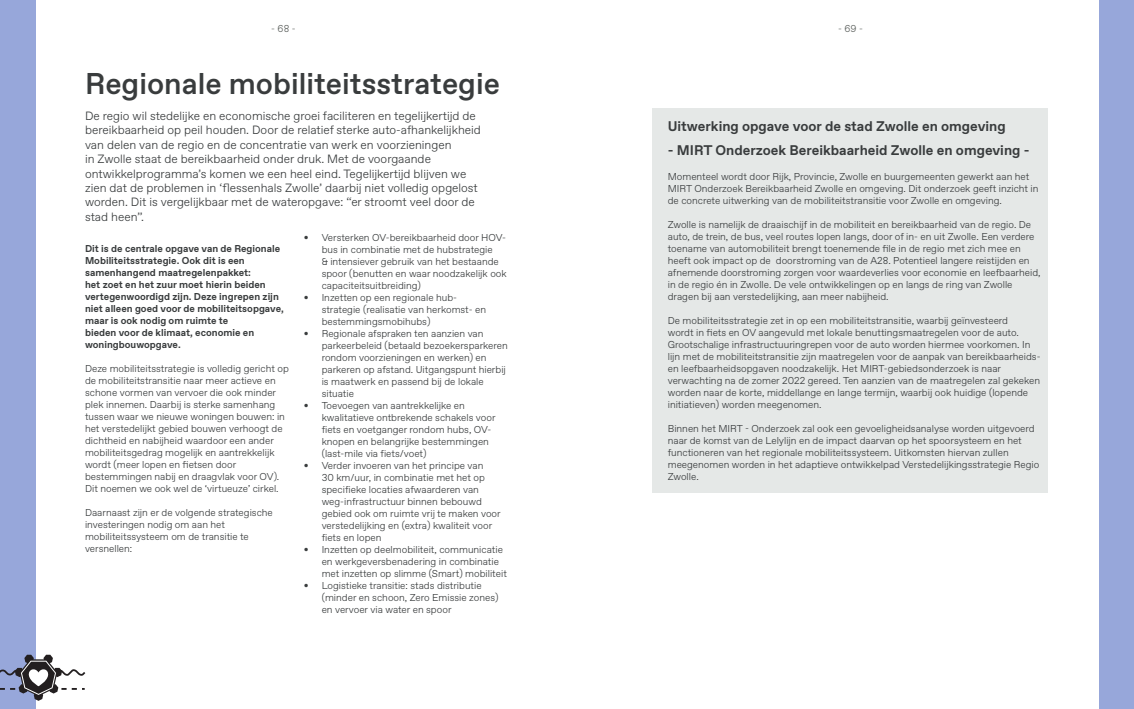
<style>
.page{position:relative;width:1134px;height:709px;background:#fff}
.page>*{position:absolute;margin:0;border:0;box-sizing:border-box;transform-origin:0 0}
.Hoofdstuktitel_30pt{font:500 30px "Favorit Std";color:#393c3d}
.BROOD_zonder_baselin{font:700 14px "Favorit Std";color:#393c3d}
.startalinea{font:300 12px/14.4px "Favorit Std";color:#393c3d}
.BROOD{font:300 10px/12px "Favorit Std";color:#393c3d}
.BROOD-2{font:700 10px/12px "Favorit Std";color:#393c3d}
.t1{font:300 10px "Favorit Std";color:#5b5f5c}
</style>
<div class="page">
<div style="left:0;top:0;width:35px;height:709px;background:#97a7da"></div>
<div style="left:1100px;top:0;width:34px;height:709px;background:#97a7da"></div>
<div style="left:652px;top:108px;width:396px;height:384px;background:#e5e8e7"></div>
<svg style="left:0;top:654px;width:86px;height:47px"></svg>
<p class="t1" style="left:271px;top:22px;width:26px">- 68 -</p>
<p class="t1" style="left:838px;top:22px;width:26px">- 69 -</p>
<p class="Hoofdstuktitel_30pt" style="left:85px;top:64px;width:416px">Regionale mobiliteitsstrategie</p>
<p class="startalinea" style="left:85px;top:108px;width:397px">De regio wil stedelijke en economische groei faciliteren en tegelijkertijd de bereikbaarheid op peil houden. Door de relatief sterke auto-afhankelijkheid van delen van de regio en de concentratie van werk en voorzieningen<br>in Zwolle staat de bereikbaarheid onder druk. Met de voorgaande ontwikkelprogramma’s komen we een heel eind. Tegelijkertijd blijven we zien dat de problemen in ‘flessenhals Zwolle’ daarbij niet volledig opgelost worden. Dit is vergelijkbaar met de wateropgave: “er stroomt veel door de stad heen”.</p>
<p class="BROOD_zonder_baselin" style="left:668px;top:116px;width:339px">Uitwerking opgave voor de stad Zwolle en omgeving</p>
<p class="BROOD_zonder_baselin" style="left:668px;top:140px;width:363px">- MIRT Onderzoek Bereikbaarheid Zwolle en omgeving -</p>
<p class="BROOD" style="left:668px;top:170px;width:372px">Momenteel wordt door Rijk, Provincie, Zwolle en buurgemeenten gewerkt aan het<br>MIRT Onderzoek Bereikbaarheid Zwolle en omgeving. Dit onderzoek geeft inzicht in de concrete uitwerking van de mobiliteitstransitie voor Zwolle en omgeving.</p>
<p class="BROOD" style="left:668px;top:218px;width:374px">Zwolle is namelijk de draaischijf in de mobiliteit en bereikbaarheid van de regio. De auto, de trein, de bus, veel routes lopen langs, door of in- en uit Zwolle. Een verdere toename van automobiliteit brengt toenemende file in de regio met zich mee en heeft ook impact op de doorstroming van de A28. Potentieel langere reistijden en afnemende doorstroming zorgen voor waardeverlies voor economie en leefbaarheid, in de regio én in Zwolle. De vele ontwikkelingen op en langs de ring van Zwolle dragen bij aan verstedelijking, aan meer nabijheid.</p>
<p class="BROOD" style="left:668px;top:314px;width:374px">De mobiliteitsstrategie zet in op een mobiliteitstransitie, waarbij geïnvesteerd<br>wordt in fiets en OV aangevuld met lokale benuttingsmaatregelen voor de auto.<br>Grootschalige infrastructuuringrepen voor de auto worden hiermee voorkomen. In lijn met de mobiliteitstransitie zijn maatregelen voor de aanpak van bereikbaarheids&shy;en leefbaarheidsopgaven noodzakelijk. Het MIRT-gebiedsonderzoek is naar verwachting na de zomer 2022 gereed. Ten aanzien van de maatregelen zal gekeken worden naar de korte, middellange en lange termijn, waarbij ook huidige (lopende initiatieven) worden meegenomen.</p>
<p class="BROOD" style="left:668px;top:422px;width:373px">Binnen het MIRT - Onderzoek zal ook een gevoeligheidsanalyse worden uitgevoerd naar de komst van de Lelylijn en de impact daarvan op het spoorsysteem en het functioneren van het regionale mobiliteitssysteem. Uitkomsten hiervan zullen meegenomen worden in het adaptieve ontwikkelpad Verstedelijkingsstrategie Regio Zwolle.</p>
<p class="BROOD" style="left:322px;top:231px;width:187px;text-indent:-18px">• Versterken OV-bereikbaarheid door HOV&shy;bus in combinatie met de hubstrategie<br>&amp; intensiever gebruik van het bestaande spoor (benutten en waar noodzakelijk ook capaciteitsuitbreiding)</p>
<p class="BROOD" style="left:322px;top:291px;width:166px;text-indent:-18px">• Inzetten op een regionale hub&shy;strategie (realisatie van herkomst- en bestemmingsmobihubs)</p>
<p class="BROOD" style="left:322px;top:327px;width:188px;text-indent:-18px">• Regionale afspraken ten aanzien van parkeerbeleid (betaald bezoekersparkeren rondom voorzieningen en werken) en parkeren op afstand. Uitgangspunt hierbij is maatwerk en passend bij de lokale situatie</p>
<p class="BROOD" style="left:322px;top:399px;width:175px;text-indent:-18px">• Toevoegen van aantrekkelijke en kwalitatieve ontbrekende schakels voor fiets en voetganger rondom hubs, OV&shy;knopen en belangrijke bestemmingen (last-mile via fiets/voet)</p>
<p class="BROOD" style="left:322px;top:459px;width:181px;text-indent:-18px">• Verder invoeren van het principe van<br>30 km/uur, in combinatie met het op specifieke locaties afwaarderen van weg-infrastructuur binnen bebouwd gebied ook om ruimte vrij te maken voor verstedelijking en (extra) kwaliteit voor fiets en lopen</p>
<p class="BROOD" style="left:322px;top:543px;width:187px;text-indent:-18px">• Inzetten op deelmobiliteit, communicatie en werkgeversbenadering in combinatie met inzetten op slimme (Smart) mobiliteit</p>
<p class="BROOD" style="left:322px;top:579px;width:178px;text-indent:-18px">• Logistieke transitie: stads distributie (minder en schoon, Zero Emissie zones) en vervoer via water en spoor</p>
<p class="BROOD-2" style="left:85px;top:242px;width:200px">Dit is de centrale opgave van de Regionale Mobiliteitsstrategie. Ook dit is een samenhangend maatregelenpakket:<br>het zoet en het zuur moet hierin beiden vertegenwoordigd zijn. Deze ingrepen zijn niet alleen goed voor de mobiliteitsopgave, maar is ook nodig om ruimte te<br>bieden voor de klimaat, economie en woningbouwopgave.</p>
<p class="BROOD" style="left:85px;top:362px;width:205px">Deze mobiliteitsstrategie is volledig gericht op de mobiliteitstransitie naar meer actieve en schone vormen van vervoer die ook minder plek innemen. Daarbij is sterke samenhang tussen waar we nieuwe woningen bouwen: in het verstedelijkt gebied bouwen verhoogt de dichtheid en nabijheid waardoor een ander mobiliteitsgedrag mogelijk en aantrekkelijk wordt (meer lopen en fietsen door bestemmingen nabij en draagvlak voor OV).<br>Dit noemen we ook wel de ‘virtueuze’ cirkel.</p>
<p class="BROOD" style="left:85px;top:506px;width:189px">Daarnaast zijn er de volgende strategische investeringen nodig om aan het mobiliteitssysteem om de transitie te versnellen:</p>
</div>
